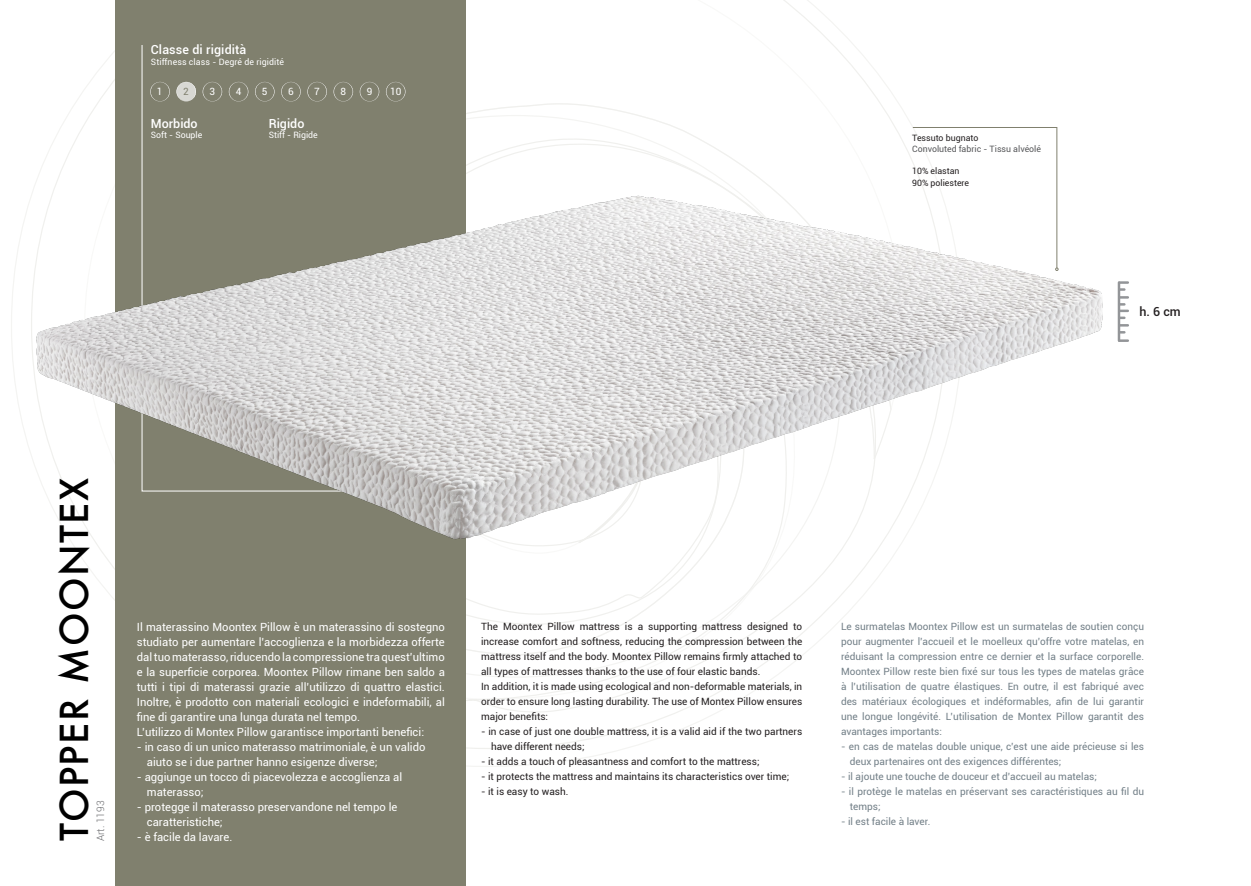
<style>
.page{position:relative;width:1251px;height:886px;background:#fff}
.page>*{position:absolute;margin:0;border:0;box-sizing:border-box;transform-origin:0 0}
.t1{font:500 37.5px "Futura";letter-spacing:.04em;color:#000}
.t2{font:500 12.5px "Roboto";letter-spacing:.01em;color:#fff}
.t3{font:500 12.5px "Roboto";color:#231f20}
.t4{font:11.25px/15px "Roboto";color:#fff}
.t5{font:300 10.25px "Roboto";color:#6c6d70}
.t6{font:10px/15px "Roboto";color:#727f87}
.t7{font:10px/15px "Roboto";color:#231f20;text-align:justify}
.t8{font:10px "Roboto";color:#fff}
.t9{font:10px "Roboto";color:#80806e}
.t10{font:8.75px "Roboto";letter-spacing:.01em;color:#fff}
.t11{font:8.75px "Roboto";color:#231f20}
.t12{font:8.75px "Roboto";color:#57585a}
</style>
<div class="page">
<div style="left:115px;top:0;width:351px;height:886px;background:#80806e"></div>
<svg style="left:466px;top:131px;width:408px;height:582px"></svg>
<svg style="left:912px;top:127px;width:146px;height:19px"></svg>
<svg style="left:307px;top:82px;width:20px;height:19px"></svg>
<svg style="left:334px;top:82px;width:19px;height:19px"></svg>
<svg style="left:360px;top:82px;width:19px;height:19px"></svg>
<svg style="left:386px;top:82px;width:19px;height:19px"></svg>
<svg style="left:176px;top:82px;width:20px;height:19px"></svg>
<svg style="left:150px;top:82px;width:20px;height:19px"></svg>
<svg style="left:203px;top:82px;width:19px;height:19px"></svg>
<svg style="left:229px;top:82px;width:19px;height:19px"></svg>
<svg style="left:255px;top:82px;width:20px;height:19px"></svg>
<svg style="left:281px;top:82px;width:20px;height:19px"></svg>
<img style="left:11px;top:146px;width:1118px;height:436px">
<p class="t2" style="left:151px;top:41px;width:97px">Classe di rigidità</p>
<p class="t10" style="left:151px;top:56px;width:135px">Stiffness class - Degré de rigidité</p>
<p class="t8" style="left:157px;top:84px;width:7px">1</p>
<p class="t9" style="left:183px;top:84px;width:7px">2</p>
<p class="t8" style="left:210px;top:84px;width:7px">3</p>
<p class="t8" style="left:236px;top:84px;width:7px">4</p>
<p class="t8" style="left:262px;top:84px;width:7px">5</p>
<p class="t8" style="left:288px;top:84px;width:7px">6</p>
<p class="t8" style="left:314px;top:84px;width:7px">7</p>
<p class="t8" style="left:340px;top:84px;width:7px">8</p>
<p class="t8" style="left:367px;top:84px;width:7px">9</p>
<p class="t8" style="left:390px;top:84px;width:13px">10</p>
<p class="t2" style="left:269px;top:115px;width:37px">Rigido</p>
<p class="t10" style="left:269px;top:129px;width:51px">Stiff - Rigide</p>
<p class="t2" style="left:151px;top:115px;width:48px">Morbido</p>
<p class="t10" style="left:151px;top:129px;width:53px">Soft - Souple</p>
<p class="t11" style="left:912px;top:131px;width:68px">Tessuto bugnato</p>
<p class="t12" style="left:912px;top:143px;width:130px">Convoluted fabric - Tissu alvéolé</p>
<p class="t11" style="left:912px;top:165px;width:49px">10% elastan</p>
<p class="t11" style="left:912px;top:176px;width:59px">90% poliestere</p>
<p class="t3" style="left:1139px;top:303px;width:43px">h. 6 cm</p>
<p class="t1" style="left:49px;top:841px;width:365px;rotate:-90deg">TOPPER MOONTEX</p>
<p class="t5" style="left:93px;top:841px;width:42px;rotate:-90deg">Art. 1193</p>
<p class="t4" style="left:137px;top:618px;width:309px;text-align:justify">Il materassino Moontex Pillow è un materassino di sostegno studiato per aumentare l’accoglienza e la morbidezza offerte dal tuo materasso, riducendo la compressione tra quest’ultimo e la superficie corporea. Moontex Pillow rimane ben saldo a tutti i tipi di materassi grazie all’utilizzo di quattro elastici.<br>Inoltre, è prodotto con materiali ecologici e indeformabili, al fine di garantire una lunga durata nel tempo.</p>
<p class="t4" style="left:137px;top:723px;width:289px">L’utilizzo di Montex Pillow garantisce importanti benefici:</p>
<p class="t4" style="left:147px;top:738px;width:280px;text-indent:-10px">- in caso di un unico materasso matrimoniale, è un valido aiuto se i due partner hanno esigenze diverse;</p>
<p class="t4" style="left:147px;top:768px;width:257px;text-indent:-10px">- aggiunge un tocco di piacevolezza e accoglienza al materasso;</p>
<p class="t4" style="left:147px;top:798px;width:252px;text-indent:-10px">- protegge il materasso preservandone nel tempo le caratteristiche;</p>
<p class="t4" style="left:137px;top:828px;width:97px">- è facile da lavare.</p>
<p class="t7" style="left:481px;top:618px;width:323px">The Moontex Pillow mattress is a supporting mattress designed to increase comfort and softness, reducing the compression between the mattress itself and the body. Moontex Pillow remains firmly attached to all types of mattresses thanks to the use of four elastic bands.</p>
<p class="t7" style="left:481px;top:678px;width:323px">In addition, it is made using ecological and non-deformable materials, in order to ensure long lasting durability. The use of Montex Pillow ensures major benefits:</p>
<p class="t7" style="left:491px;top:723px;width:313px;text-indent:-10px">- in case of just one double mattress, it is a valid aid if the two partners have different needs;</p>
<p class="t7" style="left:481px;top:753px;width:280px">- it adds a touch of pleasantness and comfort to the mattress;</p>
<p class="t7" style="left:481px;top:768px;width:310px">- it protects the mattress and maintains its characteristics over time;</p>
<p class="t7" style="left:481px;top:783px;width:89px">- it is easy to wash.</p>
<p class="t6" style="left:841px;top:618px;width:304px;text-align:justify">Le surmatelas Moontex Pillow est un surmatelas de soutien conçu pour augmenter l’accueil et le moelleux qu’offre votre matelas, en réduisant la compression entre ce dernier et la surface corporelle.<br>Moontex Pillow reste bien fixé sur tous les types de matelas grâce à l’utilisation de quatre élastiques. En outre, il est fabriqué avec des matériaux écologiques et indéformables, afin de lui garantir une longue longévité. L’utilisation de Montex Pillow garantit des avantages importants:</p>
<p class="t6" style="left:850px;top:738px;width:296px;text-indent:-9px">- en cas de matelas double unique, c’est une aide précieuse si les deux partenaires ont des exigences différentes;</p>
<p class="t6" style="left:841px;top:768px;width:257px">- il ajoute une touche de douceur et d’accueil au matelas;</p>
<p class="t6" style="left:850px;top:783px;width:296px;text-indent:-9px">- il protège le matelas en préservant ses caractéristiques au fil du temps;</p>
<p class="t6" style="left:841px;top:813px;width:91px">- il est facile à laver.</p>
</div>
